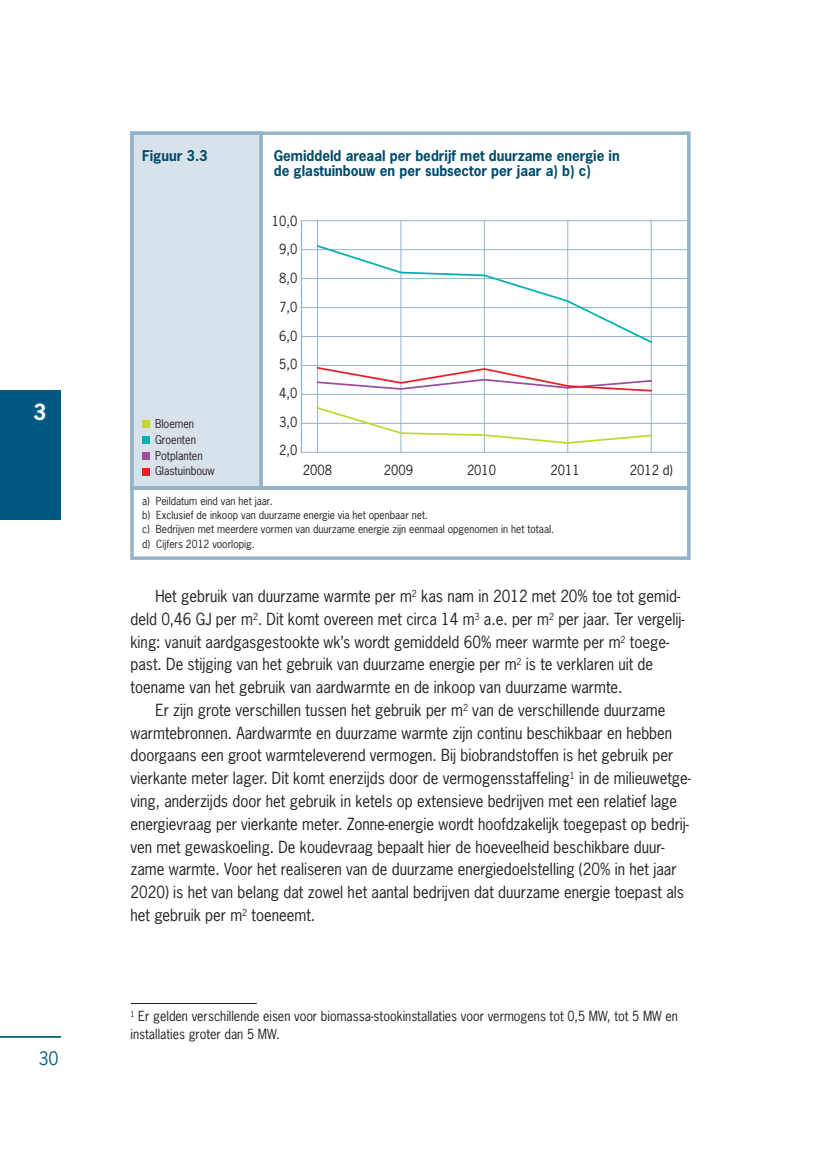
<style>
.page{position:relative;width:822px;height:1169px;background:#fff}
.page>*{position:absolute;margin:0;border:0;box-sizing:border-box;transform-origin:0 0}
.t1{font:700 21px "News Gothic Std";color:#fff}
.t2{font:17.5px "News Gothic Std";color:#005983}
.t3{font:15.75px/22.8px "News Gothic Std";color:#231f20;scale:.95 1}
.t4{font:700 14px/15.8px "News Gothic Std";color:#004b6c}
.t5{font:13.12px/17.5px "News Gothic Std";color:#231f20;scale:.95 1}
.t6{font:13.12px/28.7px "News Gothic Std";color:#231f20;text-align:center}
.t7{font:11.38px/15.8px "News Gothic Std";color:#231f20;scale:.95 1}
.t8{font:10.5px/14.3px "News Gothic Std";color:#231f20}
</style>
<div class="page">
<hr style="left:0;top:1036px;width:61px;height:1px;background:#005983">
<div style="left:0;top:390px;width:61px;height:130px;background:#005983"></div>
<hr style="left:131px;top:1003px;width:126px;height:1px;background:#231f20">
<div style="left:130px;top:131px;width:560px;height:359px;border:4px solid #94b3c8"></div>
<div style="left:132px;top:133px;width:129px;height:355px;background:#d7e2ea"></div>
<div style="left:130px;top:131px;width:133px;height:359px;border:4px solid #94b3c8"></div>
<hr style="left:301px;top:452px;width:387px;height:1px;background:#94b3c8">
<hr style="left:301px;top:423px;width:387px;height:1px;background:#94b3c8">
<hr style="left:301px;top:394px;width:387px;height:1px;background:#94b3c8">
<hr style="left:301px;top:365px;width:387px;height:1px;background:#94b3c8">
<hr style="left:301px;top:336px;width:387px;height:1px;background:#94b3c8">
<hr style="left:301px;top:307px;width:387px;height:1px;background:#94b3c8">
<hr style="left:301px;top:278px;width:387px;height:1px;background:#94b3c8">
<hr style="left:301px;top:249px;width:387px;height:1px;background:#94b3c8">
<hr style="left:301px;top:220px;width:387px;height:1px;background:#94b3c8">
<hr style="left:317px;top:221px;width:1px;height:231px;background:#94b3c8">
<hr style="left:400px;top:221px;width:1px;height:231px;background:#94b3c8">
<hr style="left:484px;top:221px;width:1px;height:231px;background:#94b3c8">
<hr style="left:567px;top:221px;width:1px;height:231px;background:#94b3c8">
<hr style="left:650px;top:221px;width:1px;height:231px;background:#94b3c8">
<div style="left:130px;top:486px;width:560px;height:74px;border:4px solid #94b3c8"></div>
<hr style="left:301px;top:221px;width:1px;height:231px;background:#94b3c8">
<div style="left:142px;top:436px;width:8px;height:8px;background:#00b1b0"></div>
<div style="left:142px;top:421px;width:8px;height:7px;background:#c1d72f"></div>
<div style="left:142px;top:452px;width:8px;height:8px;background:#9a4c9d"></div>
<div style="left:142px;top:468px;width:8px;height:7px;background:#ee1d23"></div>
<svg style="left:315px;top:406px;width:338px;height:39px"></svg>
<svg style="left:315px;top:244px;width:338px;height:100px"></svg>
<svg style="left:316px;top:366px;width:336px;height:26px"></svg>
<h1 class="t1" style="left:33px;top:398px;width:15px">3</h1>
<p class="t2" style="left:38px;top:1046px;width:22px">30</p>
<p class="t4" style="left:142px;top:147px;width:67px">Figuur 3.3</p>
<p class="t4" style="left:274px;top:147px;width:347px">Gemiddeld areaal per bedrijf met duurzame energie in de glastuinbouw en per subsector per jaar a) b) c)</p>
<p class="t6" style="left:272px;top:206px;width:27px">10,0<br>9,0<br>8,0<br>7,0<br>6,0<br>5,0<br>4,0<br>3,0<br>2,0</p>
<p class="t6" style="left:303px;top:456px;width:31px">2008</p>
<p class="t6" style="left:384px;top:456px;width:31px">2009</p>
<p class="t6" style="left:467px;top:456px;width:31px">2010</p>
<p class="t6" style="left:550px;top:456px;width:31px">2011</p>
<p class="t6" style="left:629px;top:456px;width:44px">2012 d)</p>
<p class="t8" style="left:142px;top:494px;width:413px">a) Peildatum eind van het jaar.<br>b) Exclusief de inkoop van duurzame energie via het openbaar net.<br>c) Bedrijven met meerdere vormen van duurzame energie zijn eenmaal opgenomen in het totaal. d) Cijfers 2012 voorlopig.</p>
<p class="t7" style="left:155px;top:416px;width:64px">Bloemen<br>Groenten<br>Potplanten<br>Glastuinbouw</p>
<p class="t3" style="left:130px;top:585px;width:584px;text-indent:25px">Het gebruik van duurzame warmte per m<sup>2</sup> kas nam in 2012 met 20% toe tot gemid&shy;deld 0,46 GJ per m<sup>2</sup>. Dit komt overeen met circa 14 m<sup>3</sup> a.e. per m<sup>2</sup> per jaar. Ter vergelij&shy;king: vanuit aardgasgestookte wk’s wordt gemiddeld 60% meer warmte per m<sup>2</sup> toege&shy;past. De stijging van het gebruik van duurzame energie per m<sup>2</sup> is te verklaren uit de toename van het gebruik van aardwarmte en de inkoop van duurzame warmte.</p>
<p class="t3" style="left:130px;top:698px;width:591px;text-indent:25px">Er zijn grote verschillen tussen het gebruik per m<sup>2</sup> van de verschillende duurzame warmtebronnen. Aardwarmte en duurzame warmte zijn continu beschikbaar en hebben doorgaans een groot warmteleverend vermogen. Bij biobrandstoffen is het gebruik per vierkante meter lager. Dit komt enerzijds door de vermogensstaffeling<sup>1</sup> in de milieuwetge&shy;ving, anderzijds door het gebruik in ketels op extensieve bedrijven met een relatief lage energievraag per vierkante meter. Zonne-energie wordt hoofdzakelijk toegepast op bedrij&shy;ven met gewaskoeling. De koudevraag bepaalt hier de hoeveelheid beschikbare duur&shy;zame warmte. Voor het realiseren van de duurzame energiedoelstelling (20% in het jaar 2020) is het van belang dat zowel het aantal bedrijven dat duurzame energie toepast als het gebruik per m<sup>2</sup> toeneemt.</p>
<p class="t5" style="left:130px;top:1007px;width:577px"><sup>1</sup> Er gelden verschillende eisen voor biomassa-stookinstallaties voor vermogens tot 0,5 MW, tot 5 MW en installaties groter dan 5 MW.</p>
</div>
